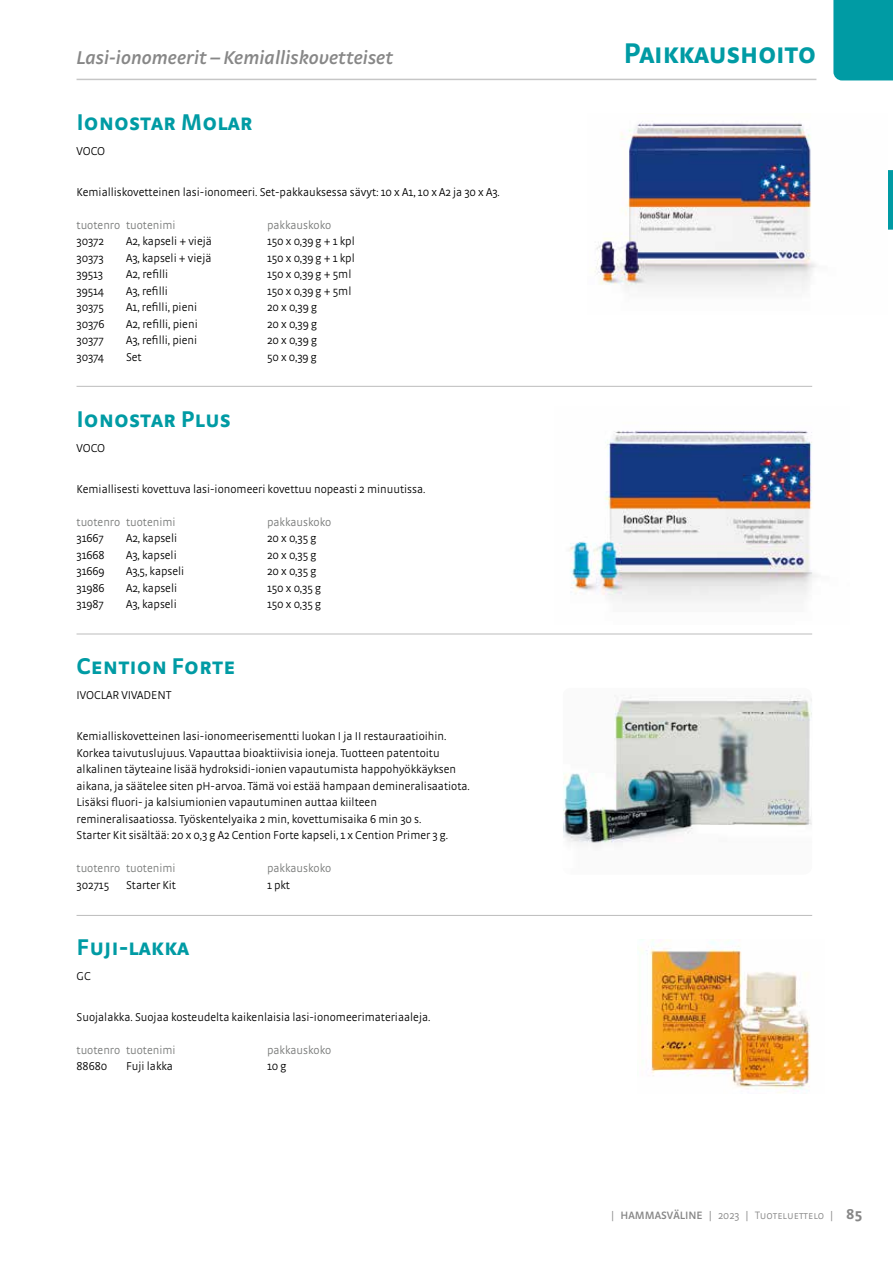
<style>
.page{position:relative;width:893px;height:1263px;background:#fff}
.page>*{position:absolute;margin:0;border:0;box-sizing:border-box;transform-origin:0 0}
.t1{font:700 30px "Strada SC";letter-spacing:-.02em;color:#009ba4}
.t2{font:700 24px "Strada SC";color:#009ba4}
.t3{font:italic 600 19.5px "Strada";color:#878787}
.t4{font:300 12px/16.5px "Strada";color:#000}
.t5{font:300 12px "Strada";color:#757776}
.t6{font:300 11.25px "Strada SC";color:#878787}
.s1{font-family:"Strada"}
.s2{font-family:"Strada";font-weight:600}
.s3{font-family:"Strada";font-weight:700;font-size:15px}
</style>
<div class="page">
<div style="left:833px;top:0;width:60px;height:80px;background:#009ba4"></div>
<svg style="left:888px;top:170px;width:5px;height:60px"></svg>
<hr style="left:77px;top:79px;width:739px;height:1px;background:#c6c6c6">
<img style="left:594px;top:122px;width:222px;height:168px">
<img style="left:569px;top:431px;width:248px;height:171px">
<img style="left:640px;top:939px;width:171px;height:154px">
<img style="left:563px;top:695px;width:249px;height:152px">
<hr style="left:77px;top:386px;width:735px;height:1px;background:#bcbcbc">
<hr style="left:77px;top:634px;width:735px;height:1px;background:#bcbcbc">
<hr style="left:77px;top:915px;width:735px;height:1px;background:#bcbcbc">
<h3 class="t3" style="left:77px;top:46px;width:318px">Lasi-ionomeerit – Kemialliskovetteiset</h3>
<h2 class="t2" style="left:77px;top:107px;width:178px">Ionostar Molar</h2>
<p class="t4" style="left:77px;top:142px;width:30px">VOCO</p>
<p class="t4" style="left:77px;top:183px;width:425px">Kemialliskovetteinen lasi-ionomeeri. Set-pakkauksessa sävyt: 10 x A1, 10 x A2 ja 30 x A3.</p>
<p class="t5" style="left:77px;top:218px;width:101px">tuotenro tuotenimi</p>
<p class="t5" style="left:267px;top:218px;width:66px">pakkauskoko</p>
<p class="t4" style="left:77px;top:233px;width:29px">30372</p>
<p class="t4" style="left:126px;top:233px;width:87px">A2, kapseli + viejä</p>
<p class="t4" style="left:267px;top:233px;width:89px">150 x 0,39 g + 1 kpl</p>
<p class="t4" style="left:77px;top:249px;width:29px">30373</p>
<p class="t4" style="left:126px;top:249px;width:87px">A3, kapseli + viejä</p>
<p class="t4" style="left:267px;top:249px;width:89px">150 x 0,39 g + 1 kpl</p>
<p class="t4" style="left:77px;top:266px;width:28px">39513</p>
<p class="t4" style="left:126px;top:266px;width:44px">A2, refilli</p>
<p class="t4" style="left:267px;top:266px;width:86px">150 x 0,39 g + 5ml</p>
<p class="t4" style="left:77px;top:282px;width:29px">39514</p>
<p class="t4" style="left:126px;top:282px;width:43px">A3, refilli</p>
<p class="t4" style="left:267px;top:282px;width:86px">150 x 0,39 g + 5ml</p>
<p class="t4" style="left:77px;top:299px;width:29px">30375</p>
<p class="t4" style="left:126px;top:299px;width:73px">A1, refilli, pieni</p>
<p class="t4" style="left:267px;top:299px;width:51px">20 x 0,39 g</p>
<p class="t4" style="left:77px;top:315px;width:30px">30376</p>
<p class="t4" style="left:126px;top:315px;width:73px">A2, refilli, pieni</p>
<p class="t4" style="left:267px;top:315px;width:51px">20 x 0,39 g</p>
<p class="t4" style="left:77px;top:332px;width:29px">30377</p>
<p class="t4" style="left:126px;top:332px;width:73px">A3, refilli, pieni</p>
<p class="t4" style="left:267px;top:332px;width:51px">20 x 0,39 g</p>
<p class="t4" style="left:77px;top:348px;width:29px">30374</p>
<p class="t4" style="left:126px;top:348px;width:17px">Set</p>
<p class="t4" style="left:267px;top:348px;width:51px">50 x 0,39 g</p>
<h2 class="t2" style="left:77px;top:404px;width:156px">Ionostar Plus</h2>
<p class="t4" style="left:77px;top:439px;width:30px">VOCO</p>
<p class="t4" style="left:77px;top:480px;width:350px">Kemiallisesti kovettuva lasi-ionomeeri kovettuu nopeasti 2 minuutissa.</p>
<p class="t5" style="left:77px;top:515px;width:101px">tuotenro tuotenimi</p>
<p class="t5" style="left:267px;top:515px;width:66px">pakkauskoko</p>
<p class="t4" style="left:77px;top:530px;width:29px">31667</p>
<p class="t4" style="left:126px;top:530px;width:53px">A2, kapseli</p>
<p class="t4" style="left:267px;top:530px;width:51px">20 x 0,35 g</p>
<p class="t4" style="left:77px;top:546px;width:30px">31668</p>
<p class="t4" style="left:126px;top:546px;width:52px">A3, kapseli</p>
<p class="t4" style="left:267px;top:546px;width:51px">20 x 0,35 g</p>
<p class="t4" style="left:77px;top:563px;width:30px">31669</p>
<p class="t4" style="left:126px;top:563px;width:60px">A3,5, kapseli</p>
<p class="t4" style="left:267px;top:563px;width:51px">20 x 0,35 g</p>
<p class="t4" style="left:77px;top:579px;width:30px">31986</p>
<p class="t4" style="left:126px;top:579px;width:53px">A2, kapseli</p>
<p class="t4" style="left:267px;top:579px;width:55px">150 x 0,35 g</p>
<p class="t4" style="left:77px;top:596px;width:29px">31987</p>
<p class="t4" style="left:126px;top:596px;width:52px">A3, kapseli</p>
<p class="t4" style="left:267px;top:596px;width:55px">150 x 0,35 g</p>
<h2 class="t2" style="left:77px;top:652px;width:160px">Cention Forte</h2>
<p class="t4" style="left:77px;top:687px;width:97px">IVOCLAR VIVADENT</p>
<p class="t4" style="left:77px;top:728px;width:395px">Kemialliskovetteinen lasi-ionomeerisementti luokan I ja II restauraatioihin.<br>Korkea taivutuslujuus. Vapauttaa bioaktiivisia ioneja. Tuotteen patentoitu alkalinen täyteaine lisää hydroksidi-ionien vapautumista happohyökkäyksen aikana, ja säätelee siten pH-arvoa. Tämä voi estää hampaan demineralisaatiota.<br>Lisäksi fluori- ja kalsiumionien vapautuminen auttaa kiilteen remineralisaatiossa. Työskentelyaika 2 min, kovettumisaika 6 min 30 s.<br>Starter Kit sisältää: 20 x 0,3 g A2 Cention Forte kapseli, 1 x Cention Primer 3 g.</p>
<p class="t5" style="left:77px;top:862px;width:101px">tuotenro tuotenimi</p>
<p class="t5" style="left:267px;top:862px;width:66px">pakkauskoko</p>
<p class="t4" style="left:77px;top:876px;width:34px">302715</p>
<p class="t4" style="left:126px;top:876px;width:52px">Starter Kit</p>
<p class="t4" style="left:267px;top:876px;width:24px">1 pkt</p>
<h2 class="t2" style="left:77px;top:932px;width:114px">Fuji-lakka</h2>
<p class="t4" style="left:77px;top:967px;width:16px">GC</p>
<p class="t4" style="left:77px;top:1008px;width:355px">Suojalakka. Suojaa kosteudelta kaikenlaisia lasi-ionomeerimateriaaleja.</p>
<p class="t5" style="left:77px;top:1043px;width:101px">tuotenro tuotenimi</p>
<p class="t5" style="left:267px;top:1043px;width:66px">pakkauskoko</p>
<p class="t4" style="left:77px;top:1058px;width:32px">88680</p>
<p class="t4" style="left:126px;top:1058px;width:49px">Fuji lakka</p>
<p class="t4" style="left:267px;top:1058px;width:21px">10 g</p>
<h1 class="t1" style="left:623px;top:35px;width:194px">Paikkaushoito</h1>
<p class="t6" style="left:611px;top:1209px;width:252px"><span class="s1">|</span> <span class="s2">HAMMASVÄLINE</span> <span class="s1">| 2023 |</span> Tuoteluettelo <span class="s1">|</span> <span class="s3">85</span></p>
</div>
